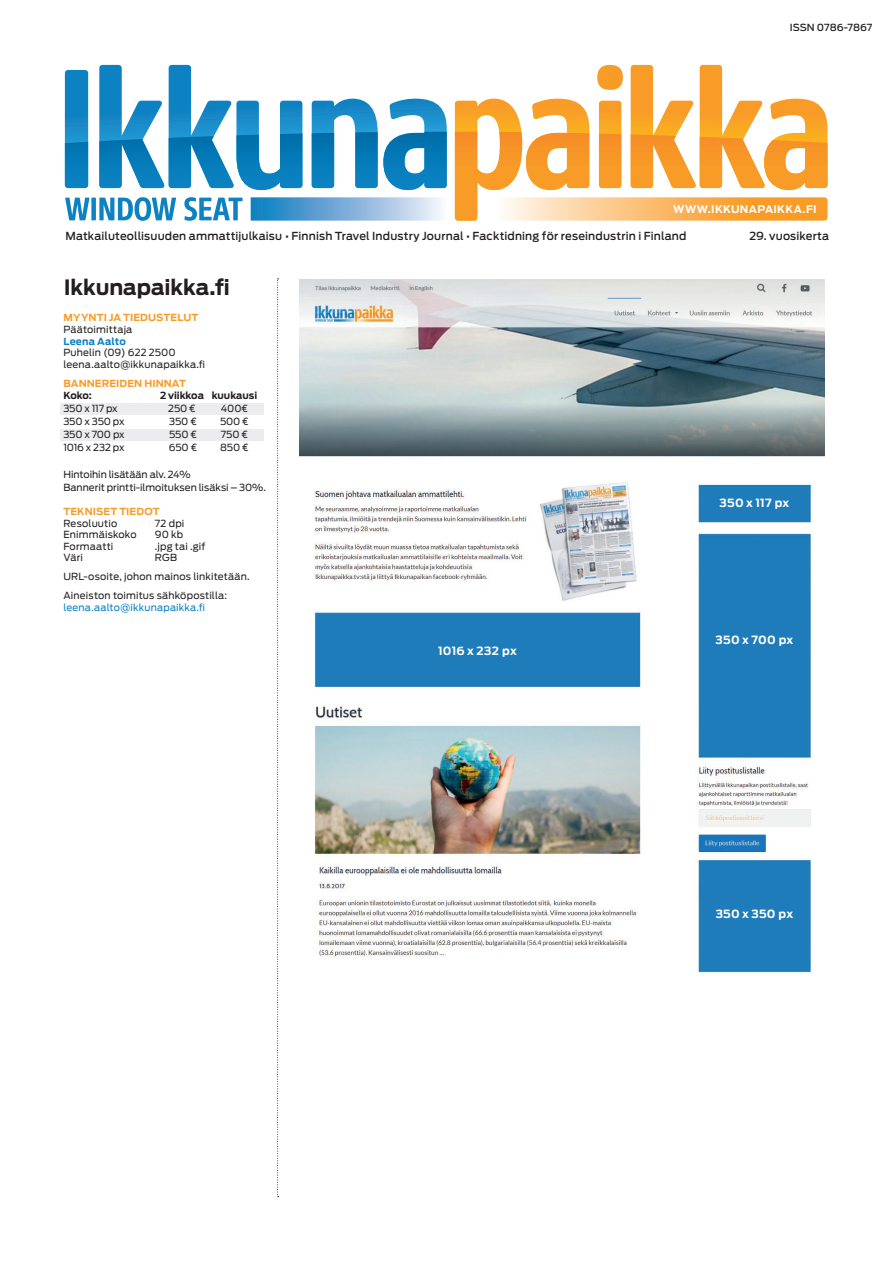
<style>
.page{position:relative;width:893px;height:1263px;background:#fff}
.page>*{position:absolute;margin:0;border:0;box-sizing:border-box;transform-origin:0 0}
.t1{font:700 21px "Antenna";letter-spacing:-.005em;color:#231f20}
.t2{font:700 11.25px "Antenna";letter-spacing:.02em;color:#fff}
.t3{font:500 11.1px "Antenna";letter-spacing:.015em;color:#231f20}
.t4{font:700 10.35px "Antenna";letter-spacing:.025em;color:#fff}
.t5{font:9.75px/19px "Antenna";letter-spacing:.01em;color:#231f20}
.t6{font:700 9.75px "Antenna";letter-spacing:.01em;color:#f89c27}
.t7{font:9.75px "Antenna";letter-spacing:.02em;color:#0c82c2}
.t8{font:700 9.75px "Antenna";letter-spacing:-.005em;color:#231f20}
.t9{font:500 9.75px "Antenna";color:#231f20}
.t10{font:700 9.75px "Antenna";letter-spacing:.02em;color:#0c82c2}
.t11{font:9.75px "Antenna";letter-spacing:-.025em;color:#231f20}
</style>
<div class="page">
<svg style="left:65px;top:65px;width:382px;height:67px"></svg>
<svg style="left:455px;top:65px;width:373px;height:67px"></svg>
<svg style="left:65px;top:198px;width:24px;height:22px"></svg>
<div style="left:91px;top:198px;width:5px;height:22px;background:#0c82c2"></div>
<svg style="left:99px;top:197px;width:77px;height:24px"></svg>
<svg style="left:184px;top:197px;width:59px;height:24px"></svg>
<svg style="left:251px;top:197px;width:190px;height:24px;background:#80b4db"></svg>
<svg style="left:65px;top:132px;width:382px;height:58px"></svg>
<svg style="left:455px;top:132px;width:373px;height:89px"></svg>
<div style="left:61px;top:403px;width:203px;height:11px;background:#ececee"></div>
<div style="left:61px;top:429px;width:203px;height:11px;background:#ececee"></div>
<svg style="left:277px;top:279px;width:2px;height:918px"></svg>
<img style="left:299px;top:279px;width:526px;height:694px">
<p class="t9" style="left:790px;top:22px;width:84px">ISSN 0786-7867</p>
<p class="t4" style="left:673px;top:203px;width:145px">WWW.IKKUNAPAIKKA.FI</p>
<p class="t3" style="left:66px;top:229px;width:622px">Matkailuteollisuuden ammattijulkaisu • Finnish Travel Industry Journal • Facktidning för reseindustrin i Finland</p>
<p class="t3" style="left:749px;top:229px;width:81px">29. vuosikerta</p>
<h1 class="t1" style="left:64px;top:275px;width:168px">Ikkunapaikka.fi</h1>
<p class="t6" style="left:63px;top:312px;width:137px">MYYNTI JA TIEDUSTELUT</p>
<p class="t5" style="left:63px;top:320px;width:70px">Päätoimittaja</p>
<p class="t10" style="left:63px;top:335px;width:64px">Leena Aalto</p>
<p class="t5" style="left:63px;top:347px;width:143px;line-height:11.6px">Puhelin (09) 622 2500 leena.aalto@ikkunapaikka.fi</p>
<p class="t6" style="left:63px;top:377px;width:124px">BANNEREIDEN HINNAT</p>
<p class="t8" style="left:63px;top:389px;width:30px">Koko:</p>
<p class="t8" style="left:160px;top:389px;width:99px">2 viikkoa kuukausi</p>
<p class="t5" style="left:63px;top:399px;width:56px">350 x 117 px</p>
<p class="t5" style="left:168px;top:399px;width:29px">250 €</p>
<p class="t5" style="left:221px;top:399px;width:29px">400€</p>
<p class="t5" style="left:63px;top:412px;width:63px">350 x 350 px</p>
<p class="t5" style="left:169px;top:412px;width:29px">350 €</p>
<p class="t5" style="left:220px;top:412px;width:30px">500 €</p>
<p class="t5" style="left:63px;top:425px;width:63px">350 x 700 px</p>
<p class="t5" style="left:169px;top:425px;width:29px">550 €</p>
<p class="t5" style="left:221px;top:425px;width:29px">750 €</p>
<p class="t11" style="left:63px;top:442px;width:63px">1016 x 232 px</p>
<p class="t5" style="left:169px;top:438px;width:30px">650 €</p>
<p class="t5" style="left:220px;top:438px;width:30px">850 €</p>
<p class="t5" style="left:63px;top:468px;width:204px;line-height:13px">Hintoihin lisätään alv. 24%<br>Bannerit printti-ilmoituksen lisäksi – 30%.</p>
<p class="t6" style="left:63px;top:506px;width:98px">TEKNISET TIEDOT</p>
<p class="t5" style="left:63px;top:514px;width:55px">Resoluutio</p>
<p class="t5" style="left:155px;top:514px;width:31px">72 dpi</p>
<p class="t5" style="left:63px;top:525px;width:75px">Enimmäiskoko</p>
<p class="t5" style="left:155px;top:525px;width:30px">90 kb</p>
<p class="t5" style="left:63px;top:537px;width:51px">Formaatti</p>
<p class="t5" style="left:155px;top:537px;width:52px">.jpg tai .gif</p>
<p class="t5" style="left:63px;top:548px;width:21px">Väri</p>
<p class="t5" style="left:63px;top:548px;width:188px;text-indent:91px">RGB<br>URL-osoite, johon mainos linkitetään.<br>Aineiston toimitus sähköpostilla:</p>
<p class="t7" style="left:63px;top:602px;width:143px">leena.aalto@ikkunapaikka.fi</p>
<p class="t2" style="left:438px;top:644px;width:80px">1016 x 232 px</p>
<p class="t2" style="left:720px;top:496px;width:71px">350 x 117 px</p>
<p class="t2" style="left:716px;top:633px;width:79px">350 x 700 px</p>
<p class="t2" style="left:716px;top:907px;width:79px">350 x 350 px</p>
</div>
